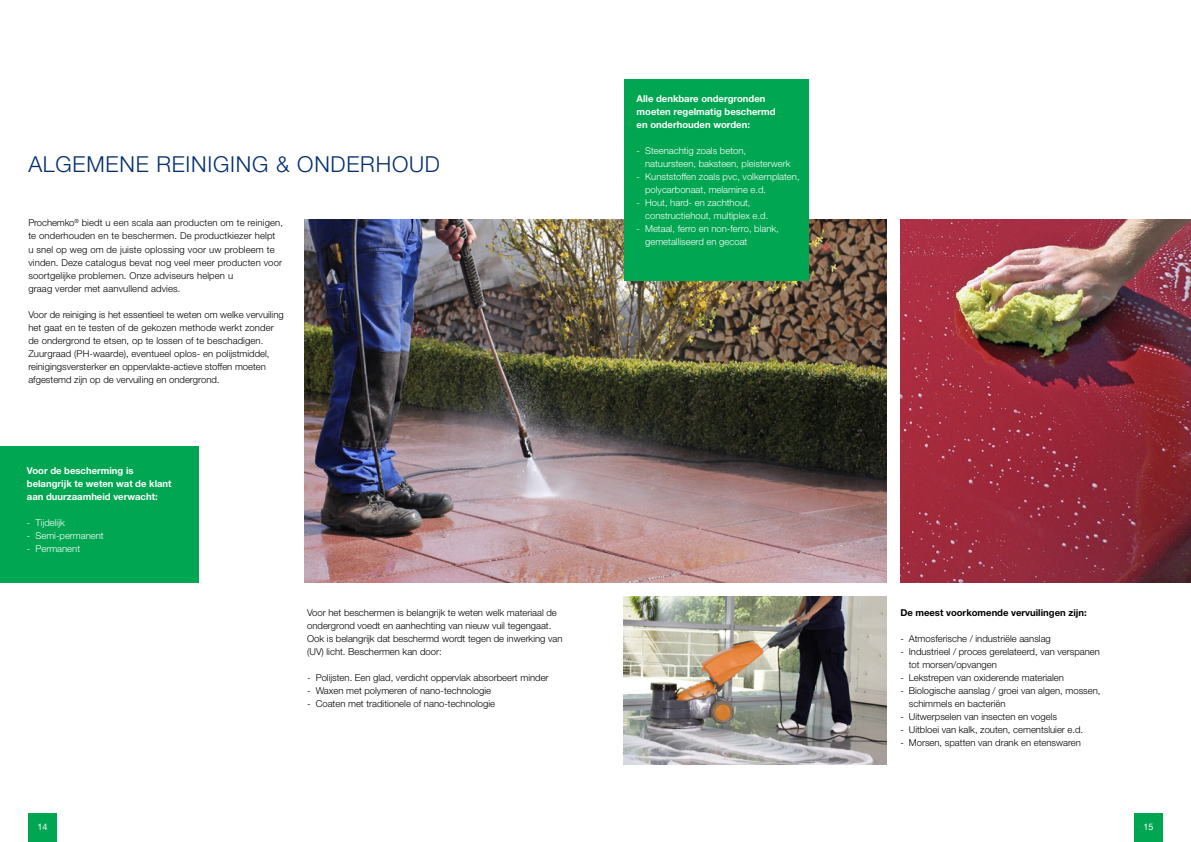
<style>
.page{position:relative;width:1191px;height:842px;background:#fff}
.page>*{position:absolute;margin:0;border:0;box-sizing:border-box;transform-origin:0 0}
.t1{font:300 22px "Helvetica Neue LT Std";letter-spacing:.035em;color:#002e6e}
.t2{font:300 9.5px/13px "Helvetica Neue LT Std";color:#000}
.t3{font:300 9.5px/13px "Helvetica Neue LT Std";color:#fff}
.t4{font:700 9.5px/13px "Helvetica Neue LT Std";color:#fff}
.t5{font:700 9.5px "Helvetica Neue LT Std";color:#000}
.t6{font:9px "Helvetica Neue LT Std";color:#fff}
</style>
<div class="page">
<div style="left:1134px;top:814px;width:28px;height:28px;background:#00a651"></div>
<div style="left:28px;top:814px;width:29px;height:28px;background:#00a651"></div>
<img style="left:900px;top:220px;width:291px;height:363px">
<img style="left:624px;top:597px;width:262px;height:167px">
<img style="left:305px;top:220px;width:581px;height:363px">
<div style="left:0;top:446px;width:198px;height:137px;background:#00a651"></div>
<div style="left:624px;top:80px;width:184px;height:201px;background:#00a651"></div>
<p class="t1" style="left:28px;top:150px;width:413px">ALGEMENE REINIGING &amp; ONDERHOUD</p>
<p class="t2" style="left:28px;top:216px;width:256px">Prochemko<sup>®</sup> biedt u een scala aan producten om te reinigen, te onderhouden en te beschermen. De productkiezer helpt<br>u snel op weg om de juiste oplossing voor uw probleem te vinden. Deze catalogus bevat nog veel meer producten voor soortgelijke problemen. Onze adviseurs helpen u<br>graag verder met aanvullend advies.</p>
<p class="t2" style="left:28px;top:307px;width:257px">Voor de reiniging is het essentieel te weten om welke vervuiling het gaat en te testen of de gekozen methode werkt zonder de ondergrond te etsen, op te lossen of te beschadigen.<br>Zuurgraad (PH-waarde), eventueel oplos- en polijstmiddel, reinigingsversterker en oppervlakte-actieve stoffen moeten afgestemd zijn op de vervuiling en ondergrond.</p>
<p class="t4" style="left:27px;top:464px;width:146px">Voor de bescherming is belangrijk te weten wat de klant aan duurzaamheid verwacht:</p>
<p class="t3" style="left:27px;top:516px;width:39px">- Tijdelijk</p>
<p class="t3" style="left:27px;top:529px;width:78px">- Semi-permanent</p>
<p class="t3" style="left:27px;top:542px;width:55px">- Permanent</p>
<p class="t2" style="left:307px;top:606px;width:257px">Voor het beschermen is belangrijk te weten welk materiaal de ondergrond voedt en aanhechting van nieuw vuil tegengaat.<br>Ook is belangrijk dat beschermd wordt tegen de inwerking van (UV) licht. Beschermen kan door:</p>
<p class="t2" style="left:307px;top:671px;width:243px">- Polijsten. Een glad, verdicht oppervlak absorbeert minder</p>
<p class="t2" style="left:307px;top:684px;width:185px">- Waxen met polymeren of nano-technologie</p>
<p class="t2" style="left:307px;top:697px;width:189px">- Coaten met traditionele of nano-technologie</p>
<p class="t4" style="left:636px;top:92px;width:130px">Alle denkbare ondergronden</p>
<p class="t4" style="left:636px;top:105px;width:140px">moeten regelmatig beschermd en onderhouden worden:</p>
<p class="t3" style="left:645px;top:144px;width:147px;text-indent:-9px">- Steenachtig zoals beton, natuursteen, baksteen, pleisterwerk</p>
<p class="t3" style="left:636px;top:170px;width:164px">- Kunststoffen zoals pvc, volkernplaten,</p>
<p class="t3" style="left:645px;top:183px;width:123px">polycarbonaat, melamine e.d.</p>
<p class="t3" style="left:645px;top:196px;width:125px;text-indent:-9px">- Hout, hard- en zachthout, constructiehout, multiplex e.d.</p>
<p class="t3" style="left:645px;top:222px;width:135px;text-indent:-9px">- Metaal, ferro en non-ferro, blank, gemetalliseerd en gecoat</p>
<p class="t5" style="left:900px;top:607px;width:188px">De meest voorkomende vervuilingen zijn:</p>
<p class="t2" style="left:900px;top:632px;width:152px">- Atmosferische / industriële aanslag</p>
<p class="t2" style="left:909px;top:645px;width:192px;text-indent:-9px">- Industrieel / proces gerelateerd, van verspanen tot morsen/opvangen</p>
<p class="t2" style="left:900px;top:671px;width:165px">- Lekstrepen van oxiderende materialen</p>
<p class="t2" style="left:900px;top:684px;width:202px">- Biologische aanslag / groei van algen, mossen,</p>
<p class="t2" style="left:909px;top:697px;width:98px">schimmels en bacteriën</p>
<p class="t2" style="left:900px;top:710px;width:158px">- Uitwerpselen van insecten en vogels</p>
<p class="t2" style="left:900px;top:723px;width:184px">- Uitbloei van kalk, zouten, cementsluier e.d.</p>
<p class="t2" style="left:900px;top:736px;width:182px">- Morsen, spatten van drank en etenswaren</p>
<p class="t6" style="left:38px;top:821px;width:12px">14</p>
<p class="t6" style="left:1143px;top:821px;width:12px">15</p>
</div>
